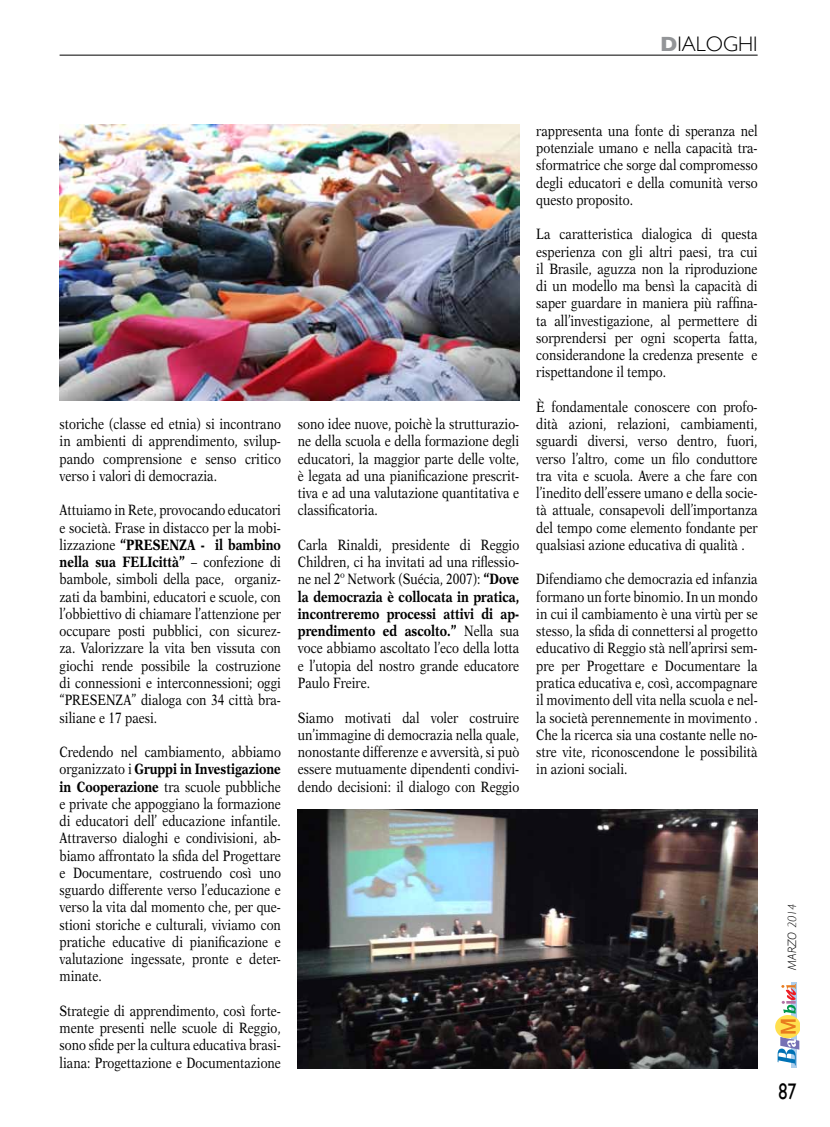
<style>
.page{position:relative;width:830px;height:1127px;background:#fff}
.page>*{position:absolute;margin:0;border:0;box-sizing:border-box;transform-origin:0 0}
.t1{font:22.5px "Gill Sans";color:#000;scale:.8 1}
.t2{font:300 21px "Gill Sans";color:#000}
.t3{font:15px/17.2px "New Aster";color:#000;text-align:justify;scale:.8 1}
.t4{font:italic 300 12px "Gill Sans";color:#000}
.s1{font-weight:700;color:#939598}
.s2{font-weight:700}
</style>
<div class="page">
<hr style="left:60px;top:55px;width:697px;height:1px;background:#000">
<div style="left:790px;top:982px;width:6px;height:85px;background:#adceec"></div>
<svg style="left:775px;top:984px;width:24px;height:81px"></svg>
<img style="left:60px;top:124px;width:459px;height:276px">
<img style="left:298px;top:810px;width:459px;height:259px">
<h2 class="t2" style="left:659px;top:31px;width:99px"><span class="s1">D</span>IALOGHI</h2>
<p class="t3" style="left:60px;top:415px;width:278px">storiche (classe ed etnia) si incontrano in ambienti di apprendimento, svilup&shy;pando comprensione e senso critico verso i valori di democrazia.</p>
<p class="t3" style="left:60px;top:501px;width:278px">Attuiamo in Rete, provocando educatori e società. Frase in distacco per la mobi&shy;lizzazione <span class="s2">“PRESENZA - il bambino nella sua FELIcittà”</span> – confezione di bambole, simboli della pace, organiz&shy;zati da bambini, educatori e scuole, con l’obbiettivo di chiamare l’attenzione per occupare posti pubblici, con sicurez&shy;za. Valorizzare la vita ben vissuta con giochi rende possibile la costruzione di connessioni e interconnessioni; oggi “PRESENZA” dialoga con 34 città bra&shy;siliane e 17 paesi.</p>
<p class="t3" style="left:60px;top:743px;width:278px">Credendo nel cambiamento, abbiamo organizzato i <span class="s2">Gruppi in Investigazione in Cooperazione</span> tra scuole pubbliche e private che appoggiano la formazione di educatori dell’ educazione infantile.<br>Attraverso dialoghi e condivisioni, ab&shy;biamo affrontato la sfida del Progettare e Documentare, costruendo così uno sguardo differente verso l’educazione e verso la vita dal momento che, per que&shy;stioni storiche e culturali, viviamo con pratiche educative di pianificazione e valutazione ingessate, pronte e deter&shy;minate.</p>
<p class="t3" style="left:60px;top:1002px;width:278px">Strategie di apprendimento, così forte&shy;mente presenti nelle scuole di Reggio, sono sfide per la cultura educativa brasi&shy;liana: Progettazione e Documentazione</p>
<p class="t3" style="left:298px;top:415px;width:278px">sono idee nuove, poichè la strutturazio&shy;ne della scuola e della formazione degli educatori, la maggior parte delle volte, è legata ad una pianificazione prescrit&shy;tiva e ad una valutazione quantitativa e classificatoria.</p>
<p class="t3" style="left:298px;top:536px;width:278px">Carla Rinaldi, presidente di Reggio Children, ci ha invitati ad una riflessio&shy;ne nel 2º Network (Suécia, 2007): <span class="s2">“Dove la democrazia è collocata in pratica, incontreremo processi attivi di ap&shy;prendimento ed ascolto.”</span> Nella sua voce abbiamo ascoltato l’eco della lotta e l’utopia del nostro grande educatore Paulo Freire.</p>
<p class="t3" style="left:298px;top:708px;width:278px">Siamo motivati dal voler costruire un’immagine di democrazia nella quale, nonostante differenze e avversità, si può essere mutuamente dipendenti condivi&shy;dendo decisioni: il dialogo con Reggio</p>
<p class="t3" style="left:536px;top:122px;width:278px">rappresenta una fonte di speranza nel potenziale umano e nella capacità tra&shy;sformatrice che sorge dal compromesso degli educatori e della comunità verso questo proposito.</p>
<p class="t3" style="left:536px;top:225px;width:278px">La caratteristica dialogica di questa esperienza con gli altri paesi, tra cui il Brasile, aguzza non la riproduzione di un modello ma bensì la capacità di saper guardare in maniera più raffina&shy;ta all’investigazione, al permettere di sorprendersi per ogni scoperta fatta, considerandone la credenza presente e rispettandone il tempo.</p>
<p class="t3" style="left:536px;top:398px;width:278px">È fondamentale conoscere con profo&shy;dità azioni, relazioni, cambiamenti, sguardi diversi, verso dentro, fuori, verso l’altro, come un filo conduttore tra vita e scuola. Avere a che fare con l’inedito dell’essere umano e della socie&shy;tà attuale, consapevoli dell’importanza del tempo come elemento fondante per qualsiasi azione educativa di qualità .</p>
<p class="t3" style="left:536px;top:570px;width:278px">Difendiamo che democrazia ed infanzia formano un forte binomio. In un mondo in cui il cambiamento è una virtù per se stesso, la sfida di connettersi al progetto educativo di Reggio stà nell’aprirsi sem&shy;pre per Progettare e Documentare la pratica educativa e, così, accompagnare il movimento dell vita nella scuola e nel&shy;la società perennemente in movimento .<br>Che la ricerca sia una costante nelle no&shy;stre vite, riconoscendone le possibilità in azioni sociali.</p>
<p class="t4" style="left:784px;top:969px;width:68px;rotate:-90deg">marzo 2014</p>
<h1 class="t1" style="left:778px;top:1078px;width:24px">87</h1>
</div>
